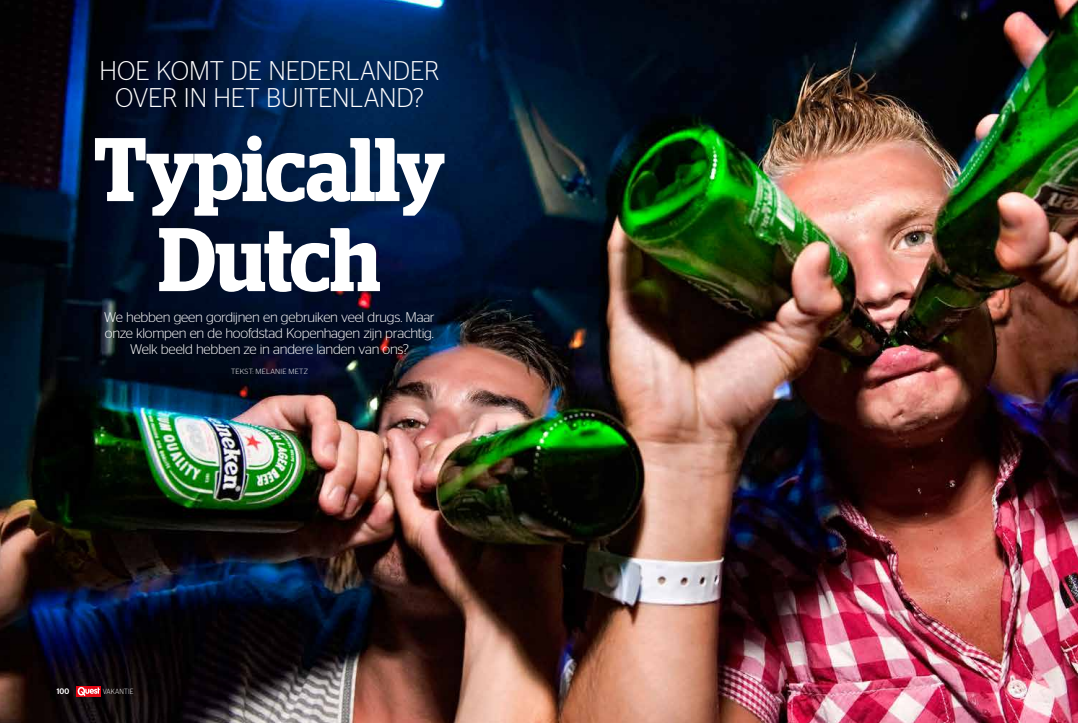
<style>
.page{position:relative;width:1078px;height:723px;background:#fff}
.page>*{position:absolute;margin:0;border:0;box-sizing:border-box;transform-origin:0 0}
.t1{font:600 90px/90px "Stag";letter-spacing:-.01em;color:#fff;text-align:center;scale:.9 1}
.t2{font:300 27px/27px "Stag Sans";color:#fff;text-align:center;scale:.95 1}
.t3{font:300 14px/16px "Stag Sans";letter-spacing:-.015em;color:#fff;text-align:center}
.t4{font:500 8px "Stag Sans";color:#fff;scale:.9 1}
.t5{font:300 7.5px "Stag Sans";letter-spacing:.025em;color:#fff}
.t6{font:300 7.5px "Stag Sans";letter-spacing:.025em;color:#fff;scale:.9 1}
</style>
<div class="page">
<img style="left:0;top:0;width:1077px;height:723px">
<div style="left:77px;top:686px;width:24px;height:10px;background:#e30613"></div>
<svg style="left:78px;top:687px;width:22px;height:9px"></svg>
<h2 class="t2" style="left:100px;top:57px;width:359px">HOE KOMT DE NEDERLANDER<br>OVER IN HET BUITENLAND?</h2>
<h1 class="t1" style="left:94px;top:124px;width:392px">Typically<br>Dutch</h1>
<p class="t3" style="left:104px;top:309px;width:332px">We hebben geen gordijnen en gebruiken veel drugs. Maar onze klompen en de hoofdstad Kopenhagen zijn prachtig.<br>Welk beeld hebben ze in andere landen van ons?</p>
<p class="t5" style="left:231px;top:367px;width:78px">TEKST: MELANIE METZ</p>
<p class="t4" style="left:57px;top:686px;width:16px">100</p>
<p class="t6" style="left:103px;top:687px;width:36px">VAKANTIE</p>
</div>
